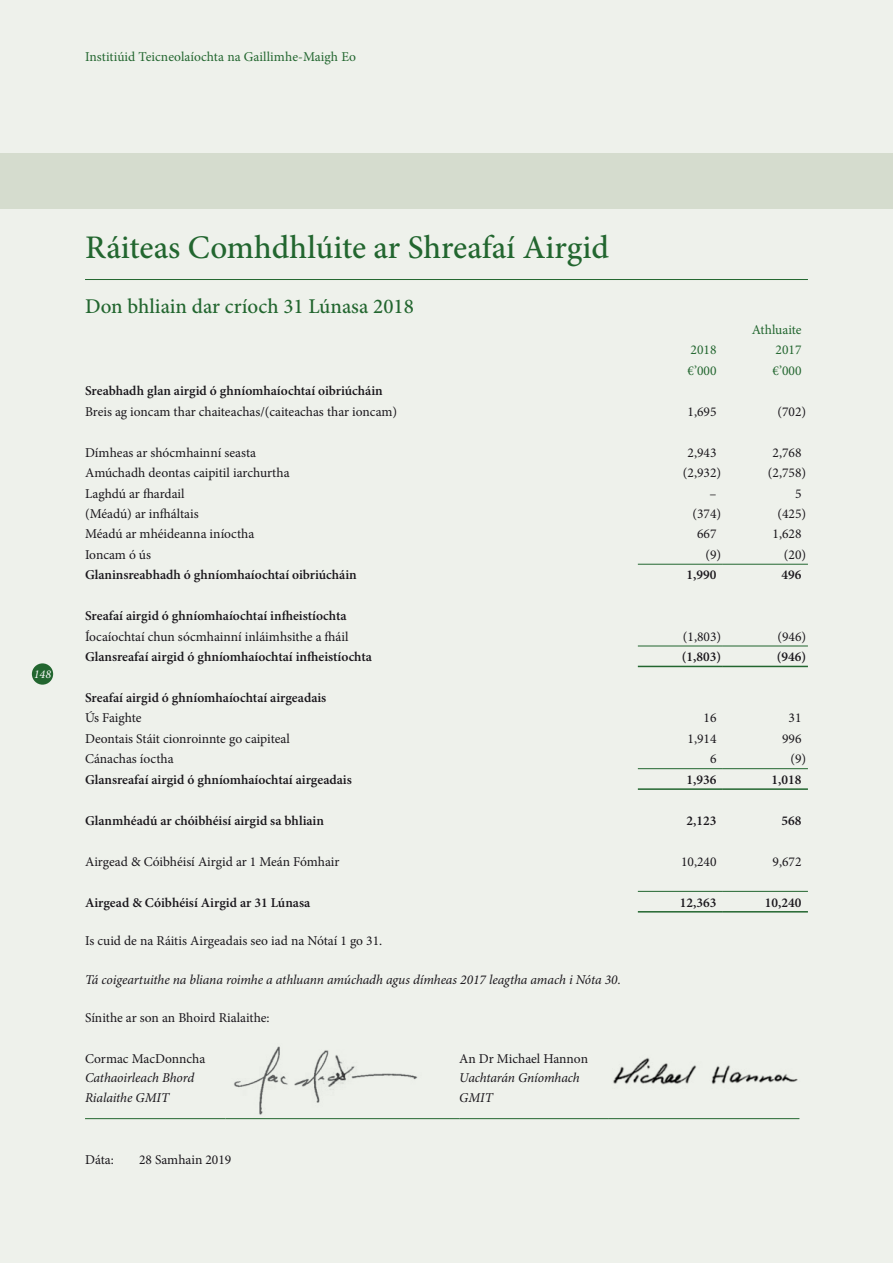
<style>
.page{position:relative;width:893px;height:1263px;background:#eef1eb}
.page>*{position:absolute;margin:0;border:0;box-sizing:border-box;transform-origin:0 0}
.APP2_H3___Line{font:500 33px "Minion Pro";letter-spacing:-.005em;color:#22662f}
.APP2_H4{font:500 21px "Minion Pro";color:#22662f}
.Body__0{font:13.5px "Minion Pro";letter-spacing:-.005em;color:#1a171c}
.Body__0-2{font:600 13.5px "Minion Pro";color:#1a171c}
.Body__4_5{font:italic 13.5px/19.5px "Minion Pro";letter-spacing:-.01em;color:#1a171c}
.Acc_Col_20mm{font:13.5px "Minion Pro";color:#1a171c}
.Body__4_5-2{font:13.5px "Minion Pro";color:#1a171c}
.Acc_Col_20mm-2{font:13.5px "Minion Pro";color:#22662f}
.Acc_Col_20mm-3{font:600 13.5px "Minion Pro";color:#1a171c}
.Body__1_5{font:italic 13.5px/19.5px "Minion Pro";letter-spacing:-.01em;color:#1a171c}
.t1{font:italic 12px "Minion Pro";color:#fff}
</style>
<div class="page">
<div style="left:0;top:153px;width:893px;height:55px;background:#d5dcce"></div>
<div style="left:32px;top:663px;width:21px;height:22px;background:#22662f;border-radius:50%"></div>
<hr style="left:85px;top:279px;width:723px;height:1px;background:#22662f">
<hr style="left:638px;top:891px;width:85px;height:1px;background:#22662f">
<hr style="left:723px;top:891px;width:85px;height:1px;background:#22662f">
<hr style="left:638px;top:911px;width:85px;height:1px;background:#22662f">
<hr style="left:723px;top:911px;width:85px;height:1px;background:#22662f">
<hr style="left:638px;top:564px;width:85px;height:1px;background:#22662f">
<hr style="left:723px;top:564px;width:85px;height:1px;background:#22662f">
<hr style="left:638px;top:646px;width:85px;height:1px;background:#22662f">
<hr style="left:723px;top:646px;width:85px;height:1px;background:#22662f">
<hr style="left:638px;top:666px;width:85px;height:1px;background:#22662f">
<hr style="left:723px;top:666px;width:85px;height:1px;background:#22662f">
<hr style="left:638px;top:768px;width:85px;height:1px;background:#22662f">
<hr style="left:723px;top:768px;width:85px;height:1px;background:#22662f">
<hr style="left:638px;top:788px;width:85px;height:2px;background:#22662f">
<hr style="left:723px;top:788px;width:85px;height:2px;background:#22662f">
<hr style="left:85px;top:1118px;width:140px;height:1px;background:#22662f">
<hr style="left:225px;top:1118px;width:234px;height:1px;background:#22662f">
<hr style="left:459px;top:1118px;width:149px;height:1px;background:#22662f">
<hr style="left:608px;top:1118px;width:191px;height:1px;background:#22662f">
<img style="left:234px;top:1046px;width:184px;height:69px">
<img style="left:613px;top:1057px;width:185px;height:28px">
<p class="Acc_Col_20mm-2" style="left:85px;top:47px;width:272px">Institiúid Teicneolaíochta na Gaillimhe-Maigh Eo</p>
<p class="t1" style="left:34px;top:667px;width:19px">148</p>
<p class="APP2_H3___Line" style="left:85px;top:228px;width:525px">Ráiteas Comhdhlúite ar Shreafaí Airgid</p>
<p class="APP2_H4" style="left:85px;top:294px;width:330px">Don bhliain dar críoch 31 Lúnasa 2018</p>
<p class="Acc_Col_20mm-2" style="left:752px;top:321px;width:51px">Athluaite</p>
<p class="Acc_Col_20mm-2" style="left:691px;top:341px;width:27px">2018</p>
<p class="Acc_Col_20mm-2" style="left:776px;top:341px;width:27px">2017</p>
<p class="Acc_Col_20mm-2" style="left:688px;top:361px;width:30px">€’000</p>
<p class="Acc_Col_20mm-2" style="left:773px;top:361px;width:30px">€’000</p>
<p class="Body__0-2" style="left:85px;top:383px;width:299px">Sreabhadh glan airgid ó ghníomhaíochtaí oibriúcháin</p>
<p class="Body__0" style="left:85px;top:402px;width:314px">Breis ag ioncam thar chaiteachas/(caiteachas thar ioncam)</p>
<p class="Acc_Col_20mm" style="left:687px;top:402px;width:30px">1,695</p>
<p class="Acc_Col_20mm" style="left:777px;top:402px;width:30px">(702)</p>
<p class="Body__0" style="left:85px;top:443px;width:173px">Dímheas ar shócmhainní seasta</p>
<p class="Acc_Col_20mm" style="left:687px;top:443px;width:30px">2,943</p>
<p class="Acc_Col_20mm" style="left:772px;top:443px;width:30px">2,768</p>
<p class="Body__0" style="left:85px;top:464px;width:206px">Amúchadh deontas caipitil iarchurtha</p>
<p class="Acc_Col_20mm" style="left:683px;top:464px;width:40px">(2,932)</p>
<p class="Acc_Col_20mm" style="left:768px;top:464px;width:40px">(2,758)</p>
<p class="Body__0" style="left:85px;top:484px;width:101px">Laghdú ar fhardail</p>
<p class="Acc_Col_20mm" style="left:709px;top:484px;width:9px">–</p>
<p class="Acc_Col_20mm" style="left:795px;top:484px;width:8px">5</p>
<p class="Body__0" style="left:85px;top:505px;width:115px">(Méadú) ar infháltais</p>
<p class="Acc_Col_20mm" style="left:692px;top:505px;width:30px">(374)</p>
<p class="Acc_Col_20mm" style="left:777px;top:505px;width:30px">(425)</p>
<p class="Body__0" style="left:85px;top:525px;width:171px">Méadú ar mhéideanna iníoctha</p>
<p class="Acc_Col_20mm" style="left:697px;top:525px;width:21px">667</p>
<p class="Acc_Col_20mm" style="left:772px;top:525px;width:30px">1,628</p>
<p class="Body__0" style="left:85px;top:545px;width:68px">Ioncam ó ús</p>
<p class="Acc_Col_20mm" style="left:705px;top:545px;width:17px">(9)</p>
<p class="Acc_Col_20mm" style="left:784px;top:545px;width:24px">(20)</p>
<p class="Body__0-2" style="left:85px;top:567px;width:273px">Glaninsreabhadh ó ghníomhaíochtaí oibriúcháin</p>
<p class="Acc_Col_20mm-3" style="left:687px;top:567px;width:31px">1,990</p>
<p class="Acc_Col_20mm-3" style="left:782px;top:567px;width:21px">496</p>
<p class="Body__0-2" style="left:85px;top:608px;width:263px">Sreafaí airgid ó ghníomhaíochtaí infheistíochta</p>
<p class="Body__0" style="left:85px;top:627px;width:265px">Íocaíochtaí chun sócmhainní inláimhsithe a fháil</p>
<p class="Acc_Col_20mm" style="left:683px;top:627px;width:40px">(1,803)</p>
<p class="Acc_Col_20mm" style="left:777px;top:627px;width:30px">(946)</p>
<p class="Body__0-2" style="left:85px;top:649px;width:289px">Glansreafaí airgid ó ghníomhaíochtaí infheistíochta</p>
<p class="Acc_Col_20mm-3" style="left:682px;top:649px;width:41px">(1,803)</p>
<p class="Acc_Col_20mm-3" style="left:777px;top:649px;width:31px">(946)</p>
<p class="Body__0-2" style="left:85px;top:690px;width:243px">Sreafaí airgid ó ghníomhaíochtaí airgeadais</p>
<p class="Body__0" style="left:85px;top:709px;width:58px">Ús Faighte</p>
<p class="Acc_Col_20mm" style="left:703px;top:709px;width:14px">16</p>
<p class="Acc_Col_20mm" style="left:789px;top:709px;width:14px">31</p>
<p class="Body__0" style="left:85px;top:729px;width:206px">Deontais Stáit cionroinnte go caipiteal</p>
<p class="Acc_Col_20mm" style="left:687px;top:729px;width:30px">1,914</p>
<p class="Acc_Col_20mm" style="left:782px;top:729px;width:21px">996</p>
<p class="Body__0" style="left:85px;top:750px;width:90px">Cánachas íoctha</p>
<p class="Acc_Col_20mm" style="left:710px;top:750px;width:8px">6</p>
<p class="Acc_Col_20mm" style="left:790px;top:750px;width:17px">(9)</p>
<p class="Body__0-2" style="left:85px;top:771px;width:268px">Glansreafaí airgid ó ghníomhaíochtaí airgeadais</p>
<p class="Acc_Col_20mm-3" style="left:687px;top:771px;width:31px">1,936</p>
<p class="Acc_Col_20mm-3" style="left:772px;top:771px;width:31px">1,018</p>
<p class="Body__0-2" style="left:85px;top:812px;width:240px">Glanmhéadú ar chóibhéisí airgid sa bhliain</p>
<p class="Acc_Col_20mm-3" style="left:687px;top:812px;width:31px">2,123</p>
<p class="Acc_Col_20mm-3" style="left:782px;top:812px;width:21px">568</p>
<p class="Body__0" style="left:85px;top:852px;width:256px">Airgead &amp; Cóibhéisí Airgid ar 1 Meán Fómhair</p>
<p class="Acc_Col_20mm" style="left:681px;top:852px;width:37px">10,240</p>
<p class="Acc_Col_20mm" style="left:772px;top:852px;width:30px">9,672</p>
<p class="Body__0-2" style="left:85px;top:894px;width:227px">Airgead &amp; Cóibhéisí Airgid ar 31 Lúnasa</p>
<p class="Acc_Col_20mm-3" style="left:680px;top:894px;width:38px">12,363</p>
<p class="Acc_Col_20mm-3" style="left:765px;top:894px;width:38px">10,240</p>
<p class="Body__4_5-2" style="left:85px;top:932px;width:299px">Is cuid de na Ráitis Airgeadais seo iad na Nótaí 1 go 31.</p>
<p class="Body__4_5" style="left:85px;top:970px;width:537px">Tá coigeartuithe na bliana roimhe a athluann amúchadh agus dímheas 2017 leagtha amach i Nóta 30.</p>
<p class="Body__4_5-2" style="left:85px;top:1009px;width:186px">Sínithe ar son an Bhoird Rialaithe:</p>
<p class="Body__0" style="left:85px;top:1049px;width:122px">Cormac MacDonncha</p>
<p class="Body__4_5" style="left:85px;top:1068px;width:111px">Cathaoirleach Bhord<br>Rialaithe GMIT</p>
<p class="Body__0" style="left:459px;top:1049px;width:130px">An Dr Michael Hannon</p>
<p class="Body__1_5" style="left:459px;top:1068px;width:122px">Uachtarán Gníomhach<br>GMIT</p>
<p class="Body__4_5-2" style="left:85px;top:1151px;width:30px">Dáta:</p>
<p class="Body__4_5-2" style="left:139px;top:1151px;width:94px">28 Samhain 2019</p>
</div>
